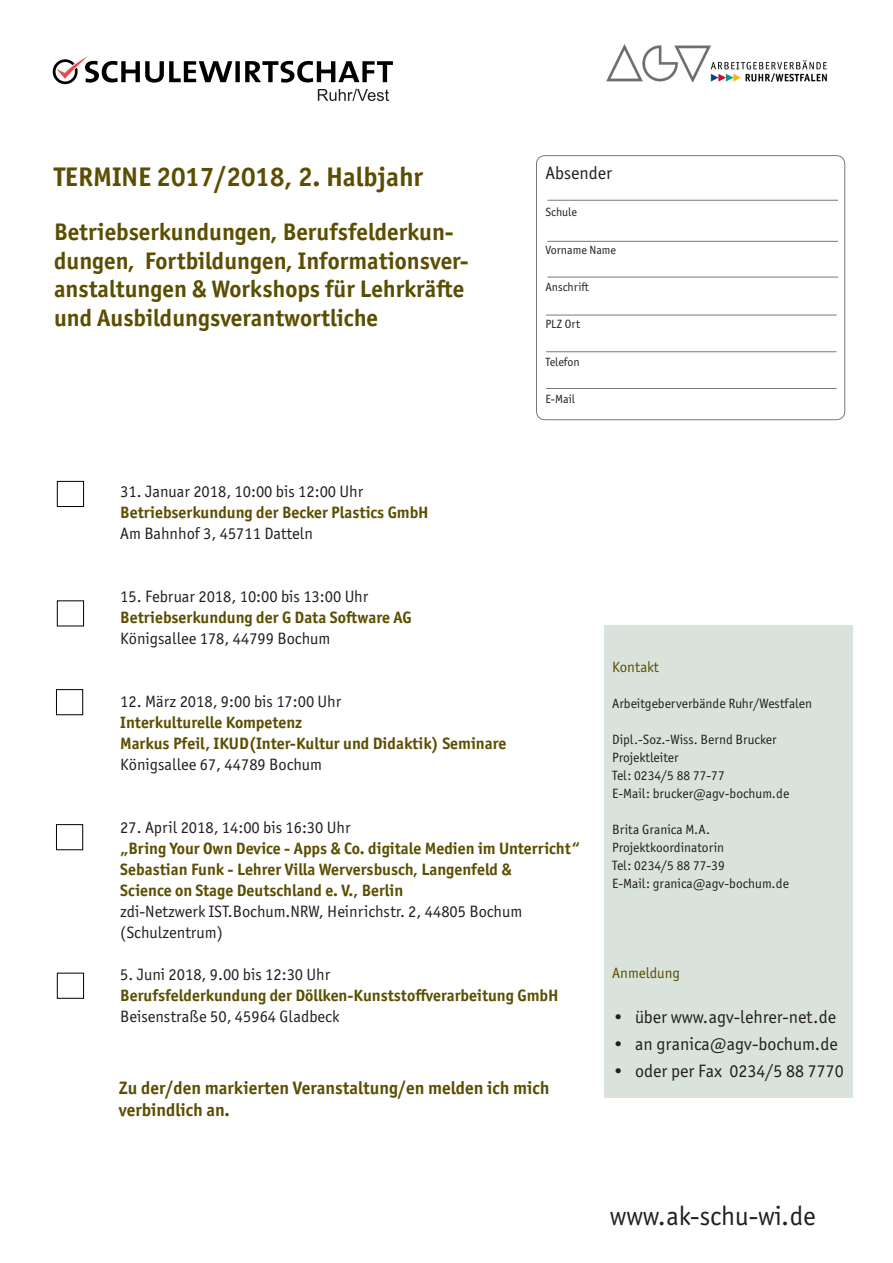
<style>
.page{position:relative;width:893px;height:1263px;background:#fff}
.page>*{position:absolute;margin:0;border:0;box-sizing:border-box;transform-origin:0 0}
.t1{font:700 27px "Officina Sans ITC Pro";color:#5b4e00}
.t2{font:27px "Officina Sans ITC Pro";color:#231f20}
.t3{font:700 24px/28.8px "Officina Sans ITC Pro";color:#5b4e00}
.t4{font:18px "Officina Sans ITC Pro";color:#231f20}
.t5{font:700 18px/21.6px "Officina Sans ITC Pro";color:#5b4e00}
.t6{font:700 16.5px/21px "Officina Sans ITC Pro";color:#5b4e00}
.t7{font:16.5px/21px "Officina Sans ITC Pro";color:#231f20}
.t8{font:15px "Officina Sans ITC Pro";color:#5b4e00}
.t9{font:13.5px/18px "Officina Sans ITC Pro";color:#231f20}
.t10{font:12px "Officina Sans ITC Pro";color:#231f20}
</style>
<div class="page">
<div style="left:604px;top:625px;width:249px;height:473px;background:#d9e3dc"></div>
<img style="left:606px;top:44px;width:222px;height:37px">
<div style="left:536px;top:155px;width:309px;height:265px;border:1px solid #76787b;border-radius:9px"></div>
<hr style="left:547px;top:277px;width:291px;height:1px;background:#76787b">
<hr style="left:546px;top:315px;width:291px;height:1px;background:#76787b">
<hr style="left:546px;top:351px;width:291px;height:1px;background:#76787b">
<hr style="left:546px;top:388px;width:291px;height:1px;background:#76787b">
<hr style="left:547px;top:241px;width:291px;height:1px;background:#76787b">
<hr style="left:547px;top:200px;width:291px;height:1px;background:#76787b">
<svg style="left:53px;top:56px;width:340px;height:45px"></svg>
<div style="left:57px;top:481px;width:27px;height:26px;border:1px solid #000"></div>
<div style="left:57px;top:600px;width:27px;height:26px;border:1px solid #000"></div>
<div style="left:56px;top:689px;width:27px;height:26px;border:1px solid #000"></div>
<div style="left:56px;top:824px;width:27px;height:26px;border:1px solid #000"></div>
<div style="left:57px;top:973px;width:27px;height:26px;border:1px solid #000"></div>
<h1 class="t1" style="left:54px;top:160px;width:371px">TERMINE 2017/2018, 2. Halbjahr</h1>
<h2 class="t3" style="left:54px;top:217px;width:416px">Betriebserkundungen, Berufsfelderkun&shy;dungen, Fortbildungen, Informationsver&shy;anstaltungen &amp; Workshops für Lehrkräfte und Ausbildungsverantwortliche</h2>
<p class="t7" style="left:120px;top:480px;width:244px">31. Januar 2018, 10:00 bis 12:00 Uhr</p>
<p class="t6" style="left:120px;top:501px;width:310px">Betriebserkundung der Becker Plastics GmbH</p>
<p class="t7" style="left:120px;top:522px;width:194px">Am Bahnhof 3, 45711 Datteln</p>
<p class="t7" style="left:120px;top:585px;width:250px">15. Februar 2018, 10:00 bis 13:00 Uhr</p>
<p class="t6" style="left:120px;top:606px;width:293px">Betriebserkundung der G Data Software AG</p>
<p class="t7" style="left:120px;top:627px;width:212px">Königsallee 178, 44799 Bochum</p>
<p class="t4" style="left:545px;top:162px;width:68px">Absender</p>
<p class="t10" style="left:545px;top:205px;width:33px">Schule</p>
<p class="t10" style="left:545px;top:243px;width:72px">Vorname Name</p>
<p class="t10" style="left:545px;top:280px;width:45px">Anschrift</p>
<p class="t10" style="left:545px;top:317px;width:36px">PLZ Ort</p>
<p class="t10" style="left:545px;top:354px;width:36px">Telefon</p>
<p class="t10" style="left:545px;top:392px;width:31px">E-Mail</p>
<p class="t7" style="left:120px;top:690px;width:223px">12. März 2018, 9:00 bis 17:00 Uhr</p>
<p class="t6" style="left:120px;top:711px;width:388px">Interkulturelle Kompetenz<br>Markus Pfeil, IKUD(Inter-Kultur und Didaktik) Seminare</p>
<p class="t7" style="left:120px;top:753px;width:203px">Königsallee 67, 44789 Bochum</p>
<p class="t7" style="left:120px;top:816px;width:232px">27. April 2018, 14:00 bis 16:30 Uhr</p>
<p class="t6" style="left:120px;top:837px;width:461px">„Bring Your Own Device - Apps &amp; Co. digitale Medien im Unterricht“<br>Sebastian Funk - Lehrer Villa Werversbusch, Langenfeld &amp;<br>Science on Stage Deutschland e. V., Berlin</p>
<p class="t7" style="left:120px;top:900px;width:404px">zdi-Netzwerk IST.Bochum.NRW, Heinrichstr. 2, 44805 Bochum (Schulzentrum)</p>
<p class="t7" style="left:120px;top:963px;width:211px">5. Juni 2018, 9.00 bis 12:30 Uhr</p>
<p class="t6" style="left:120px;top:984px;width:440px">Berufsfelderkundung der Döllken-Kunststoffverarbeitung GmbH</p>
<p class="t7" style="left:120px;top:1005px;width:221px">Beisenstraße 50, 45964 Gladbeck</p>
<p class="t5" style="left:119px;top:1077px;width:432px">Zu der/den markierten Veranstaltung/en melden ich mich verbindlich an.</p>
<p class="t8" style="left:612px;top:658px;width:48px">Kontakt</p>
<p class="t9" style="left:612px;top:694px;width:201px">Arbeitgeberverbände Ruhr/Westfalen</p>
<p class="t9" style="left:612px;top:730px;width:179px">Dipl.-Soz.-Wiss. Bernd Brucker<br>Projektleiter<br>Tel: 0234/5 88 77-77<br>E-Mail: brucker@agv-bochum.de</p>
<p class="t9" style="left:612px;top:820px;width:178px">Brita Granica M.A.<br>Projektkoordinatorin<br>Tel: 0234/5 88 77-39<br>E-Mail: granica@agv-bochum.de</p>
<p class="t8" style="left:612px;top:964px;width:69px">Anmeldung</p>
<p class="t4" style="left:614px;top:1006px;width:224px">• über www.agv-lehrer-net.de</p>
<p class="t4" style="left:614px;top:1033px;width:226px">• an granica@agv-bochum.de</p>
<p class="t4" style="left:614px;top:1060px;width:231px">• oder per Fax 0234/5 88 7770</p>
<h1 class="t2" style="left:610px;top:1200px;width:207px">www.ak-schu-wi.de</h1>
</div>
